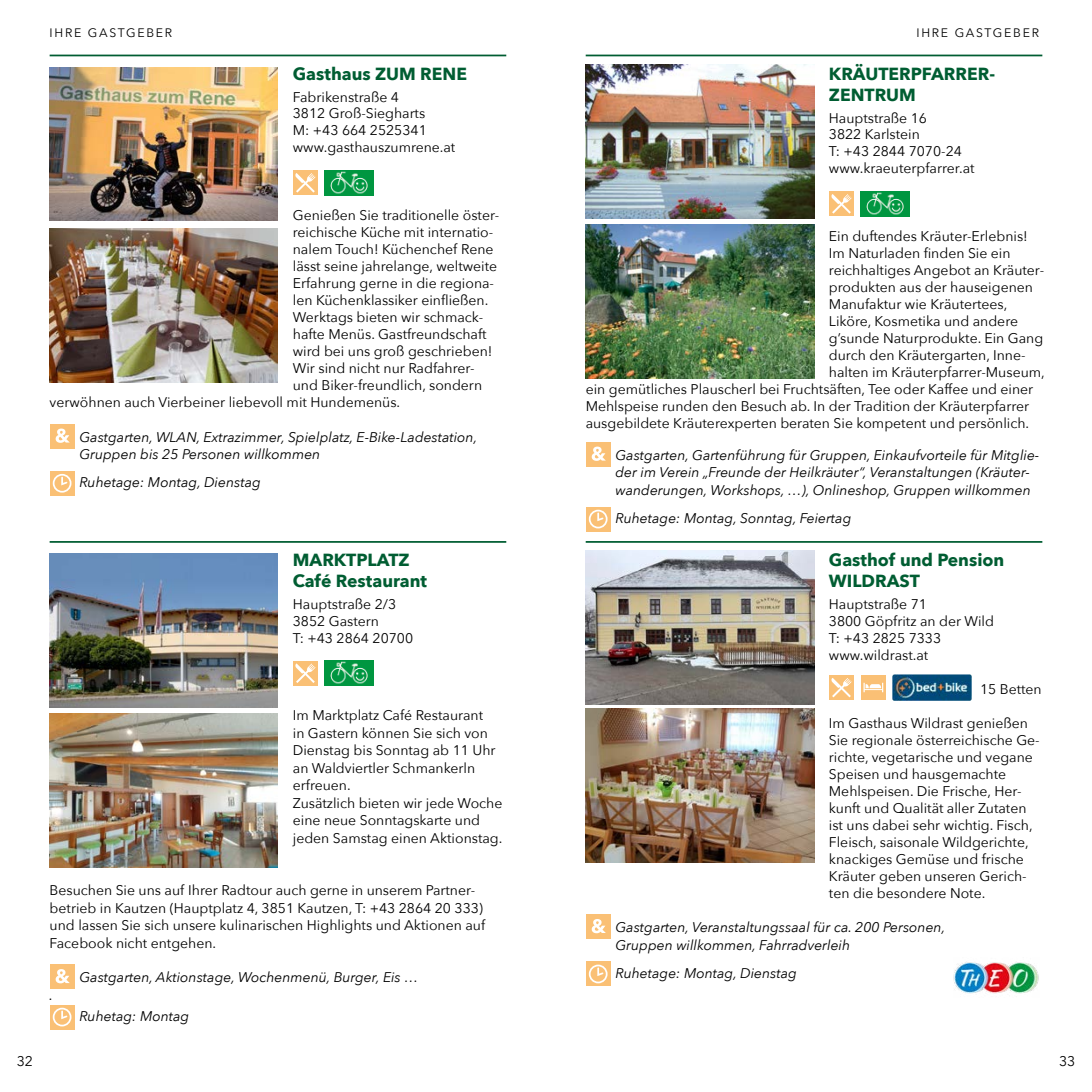
<style>
.page{position:relative;width:1092px;height:1092px;background:#fff}
.page>*{position:absolute;margin:0;border:0;box-sizing:border-box;transform-origin:0 0}
.t1{font:700 17.5px/21px "Avenir Next";color:#005d32}
.t2{font:14px/17px "Avenir Next";color:#000}
.t3{font:italic 14px/17.5px "Avenir Next";color:#000}
.t4{font:12.25px "Avenir Next";letter-spacing:.14em;color:#000}
</style>
<div class="page">
<div style="left:828px;top:675px;width:25px;height:25px;background:#fac075"></div>
<svg style="left:831px;top:678px;width:20px;height:19px"></svg>
<div style="left:860px;top:675px;width:25px;height:25px;background:#fac075"></div>
<svg style="left:863px;top:682px;width:20px;height:10px"></svg>
<img style="left:892px;top:674px;width:79px;height:26px">
<div style="left:585px;top:914px;width:25px;height:25px;background:#fac075"></div>
<svg style="left:591px;top:919px;width:15px;height:14px"></svg>
<div style="left:585px;top:961px;width:25px;height:25px;background:#fac075"></div>
<div style="left:588px;top:964px;width:19px;height:19px;border:2px solid #fff;border-radius:50%"></div>
<svg style="left:596px;top:966px;width:8px;height:10px"></svg>
<div style="left:828px;top:191px;width:25px;height:25px;background:#fac075"></div>
<svg style="left:831px;top:194px;width:20px;height:19px"></svg>
<img style="left:860px;top:191px;width:49px;height:25px">
<div style="left:585px;top:442px;width:25px;height:25px;background:#fac075"></div>
<svg style="left:591px;top:446px;width:15px;height:15px"></svg>
<div style="left:585px;top:506px;width:25px;height:25px;background:#fac075"></div>
<div style="left:588px;top:509px;width:19px;height:19px;border:2px solid #fff;border-radius:50%"></div>
<svg style="left:596px;top:511px;width:8px;height:11px"></svg>
<img style="left:585px;top:551px;width:229px;height:153px">
<hr style="left:585px;top:541px;width:457px;height:1px;background:#005d32">
<img style="left:585px;top:708px;width:229px;height:154px">
<img style="left:585px;top:64px;width:229px;height:154px">
<hr style="left:585px;top:55px;width:457px;height:1px;background:#005d32">
<img style="left:585px;top:224px;width:229px;height:154px">
<div style="left:293px;top:660px;width:25px;height:25px;background:#fac075"></div>
<svg style="left:295px;top:663px;width:20px;height:20px"></svg>
<img style="left:325px;top:660px;width:48px;height:26px">
<div style="left:50px;top:964px;width:25px;height:25px;background:#fac075"></div>
<svg style="left:56px;top:969px;width:14px;height:14px"></svg>
<div style="left:50px;top:1004px;width:25px;height:25px;background:#fac075"></div>
<div style="left:53px;top:1007px;width:18px;height:19px;border:2px solid #fff;border-radius:50%"></div>
<svg style="left:60px;top:1009px;width:9px;height:11px"></svg>
<img style="left:50px;top:553px;width:228px;height:154px">
<hr style="left:50px;top:541px;width:456px;height:1px;background:#005d32">
<img style="left:50px;top:713px;width:228px;height:154px">
<img style="left:953px;top:962px;width:85px;height:32px">
<div style="left:293px;top:170px;width:25px;height:25px;background:#fac075"></div>
<svg style="left:295px;top:173px;width:20px;height:19px"></svg>
<img style="left:325px;top:170px;width:48px;height:25px">
<div style="left:50px;top:424px;width:25px;height:24px;background:#fac075"></div>
<svg style="left:56px;top:428px;width:14px;height:15px"></svg>
<div style="left:50px;top:470px;width:25px;height:25px;background:#fac075"></div>
<div style="left:53px;top:474px;width:18px;height:18px;border:2px solid #fff;border-radius:50%"></div>
<svg style="left:60px;top:475px;width:9px;height:11px"></svg>
<img style="left:50px;top:67px;width:228px;height:154px">
<hr style="left:50px;top:55px;width:456px;height:1px;background:#005d32">
<img style="left:50px;top:228px;width:228px;height:154px">
<p class="t4" style="left:50px;top:22px;width:124px">IHRE GASTGEBER</p>
<p class="t4" style="left:916px;top:22px;width:124px">IHRE GASTGEBER</p>
<p class="t1" style="left:293px;top:63px;width:176px">Gasthaus ZUM RENE</p>
<p class="t2" style="left:293px;top:87px;width:164px">Fabrikenstraße 4<br>3812 Groß-Siegharts<br>M: +43 664 2525341 www.gasthauszumrene.at</p>
<p class="t2" style="left:293px;top:206px;width:208px">Genießen Sie traditionelle öster-</p>
<p class="t2" style="left:293px;top:223px;width:202px">reichische Küche mit internatio-</p>
<p class="t2" style="left:293px;top:240px;width:202px">nalem Touch! Küchenchef Rene</p>
<p class="t2" style="left:293px;top:257px;width:206px">lässt seine jahrelange, weltweite</p>
<p class="t2" style="left:293px;top:274px;width:203px">Erfahrung gerne in die regiona-</p>
<p class="t2" style="left:293px;top:291px;width:197px">len Küchenklassiker einfließen.</p>
<p class="t2" style="left:293px;top:308px;width:192px">Werktags bieten wir schmack-</p>
<p class="t2" style="left:293px;top:325px;width:195px">hafte Menüs. Gastfreundschaft</p>
<p class="t2" style="left:293px;top:342px;width:201px">wird bei uns groß geschrieben!</p>
<p class="t2" style="left:293px;top:359px;width:183px">Wir sind nicht nur Radfahrer-</p>
<p class="t2" style="left:293px;top:376px;width:191px">und Biker-freundlich, sondern</p>
<p class="t2" style="left:50px;top:393px;width:352px">verwöhnen auch Vierbeiner liebevoll mit Hundemenüs.</p>
<p class="t3" style="left:79px;top:427px;width:399px">Gastgarten, WLAN, Extrazimmer, Spielplatz, E-Bike-Ladestation,<br>Gruppen bis 25 Personen willkommen</p>
<p class="t3" style="left:79px;top:472px;width:183px">Ruhetage: Montag, Dienstag</p>
<p class="t1" style="left:293px;top:549px;width:136px">MARKTPLATZ<br>Café Restaurant</p>
<p class="t2" style="left:293px;top:595px;width:122px">Hauptstraße 2/3<br>3852 Gastern<br>T: +43 2864 20700</p>
<p class="t2" style="left:293px;top:706px;width:211px;line-height:17.5px">Im Marktplatz Café Restaurant<br>in Gastern können Sie sich von<br>Dienstag bis Sonntag ab 11 Uhr an Waldviertler Schmankerln erfreuen.<br>Zusätzlich bieten wir jede Woche eine neue Sonntagskarte und jeden Samstag einen Aktionstag.</p>
<p class="t2" style="left:50px;top:881px;width:437px;line-height:17.5px">Besuchen Sie uns auf Ihrer Radtour auch gerne in unserem Partner&shy;betrieb in Kautzen (Hauptplatz 4, 3851 Kautzen, T: +43 2864 20 333) und lassen Sie sich unsere kulinarischen Highlights und Aktionen auf Facebook nicht entgehen.</p>
<p class="t3" style="left:79px;top:967px;width:340px">Gastgarten, Aktionstage, Wochenmenü, Burger, Eis …</p>
<p class="t3" style="left:50px;top:985px;width:5px">.</p>
<p class="t3" style="left:79px;top:1006px;width:111px">Ruhetag: Montag</p>
<p class="t1" style="left:828px;top:63px;width:168px">KRÄUTERPFARRER-<br>ZENTRUM</p>
<p class="t2" style="left:828px;top:108px;width:147px">Hauptstraße 16<br>3822 Karlstein<br>T: +43 2844 7070-24 www.kraeuterpfarrer.at</p>
<p class="t2" style="left:828px;top:227px;width:200px">Ein duftendes Kräuter-Erlebnis!</p>
<p class="t2" style="left:828px;top:244px;width:183px">Im Naturladen finden Sie ein</p>
<p class="t2" style="left:828px;top:261px;width:217px">reichhaltiges Angebot an Kräuter-</p>
<p class="t2" style="left:828px;top:278px;width:205px">produkten aus der hauseigenen</p>
<p class="t2" style="left:828px;top:295px;width:180px">Manufaktur wie Kräutertees,</p>
<p class="t2" style="left:828px;top:312px;width:191px">Liköre, Kosmetika und andere</p>
<p class="t2" style="left:828px;top:329px;width:216px">g’sunde Naturprodukte. Ein Gang</p>
<p class="t2" style="left:828px;top:346px;width:198px">durch den Kräutergarten, Inne-</p>
<p class="t2" style="left:828px;top:363px;width:217px">halten im Kräuterpfarrer-Museum,</p>
<p class="t2" style="left:585px;top:380px;width:449px">ein gemütliches Plauscherl bei Fruchtsäften, Tee oder Kaffee und einer</p>
<p class="t2" style="left:585px;top:397px;width:445px">Mehlspeise runden den Besuch ab. In der Tradition der Kräuterpfarrer</p>
<p class="t2" style="left:585px;top:414px;width:445px">ausgebildete Kräuterexperten beraten Sie kompetent und persönlich.</p>
<p class="t3" style="left:615px;top:445px;width:425px">Gastgarten, Gartenführung für Gruppen, Einkaufvorteile für Mitglie&shy;der im Verein „Freunde der Heilkräuter“, Veranstaltungen (Kräuter&shy;wanderungen, Workshops, …), Onlineshop, Gruppen willkommen</p>
<p class="t3" style="left:615px;top:508px;width:237px">Ruhetage: Montag, Sonntag, Feiertag</p>
<p class="t1" style="left:828px;top:549px;width:177px">Gasthof und Pension<br>WILDRAST</p>
<p class="t2" style="left:828px;top:595px;width:167px">Hauptstraße 71<br>3800 Göpfritz an der Wild<br>T: +43 2825 7333 www.wildrast.at</p>
<p class="t2" style="left:979px;top:680px;width:63px">15 Betten</p>
<p class="t2" style="left:828px;top:713px;width:212px">Im Gasthaus Wildrast genießen<br>Sie regionale österreichische Ge&shy;richte, vegetarische und vegane<br>Speisen und hausgemachte<br>Mehlspeisen. Die Frische, Her&shy;kunft und Qualität aller Zutaten ist uns dabei sehr wichtig. Fisch,<br>Fleisch, saisonale Wildgerichte, knackiges Gemüse und frische<br>Kräuter geben unseren Gerich&shy;ten die besondere Note.</p>
<p class="t3" style="left:615px;top:917px;width:331px">Gastgarten, Veranstaltungssaal für ca. 200 Personen,<br>Gruppen willkommen, Fahrradverleih</p>
<p class="t3" style="left:615px;top:963px;width:183px">Ruhetage: Montag, Dienstag</p>
<p class="t2" style="left:17px;top:1052px;width:18px">32</p>
<p class="t2" style="left:1058px;top:1052px;width:18px">33</p>
</div>
